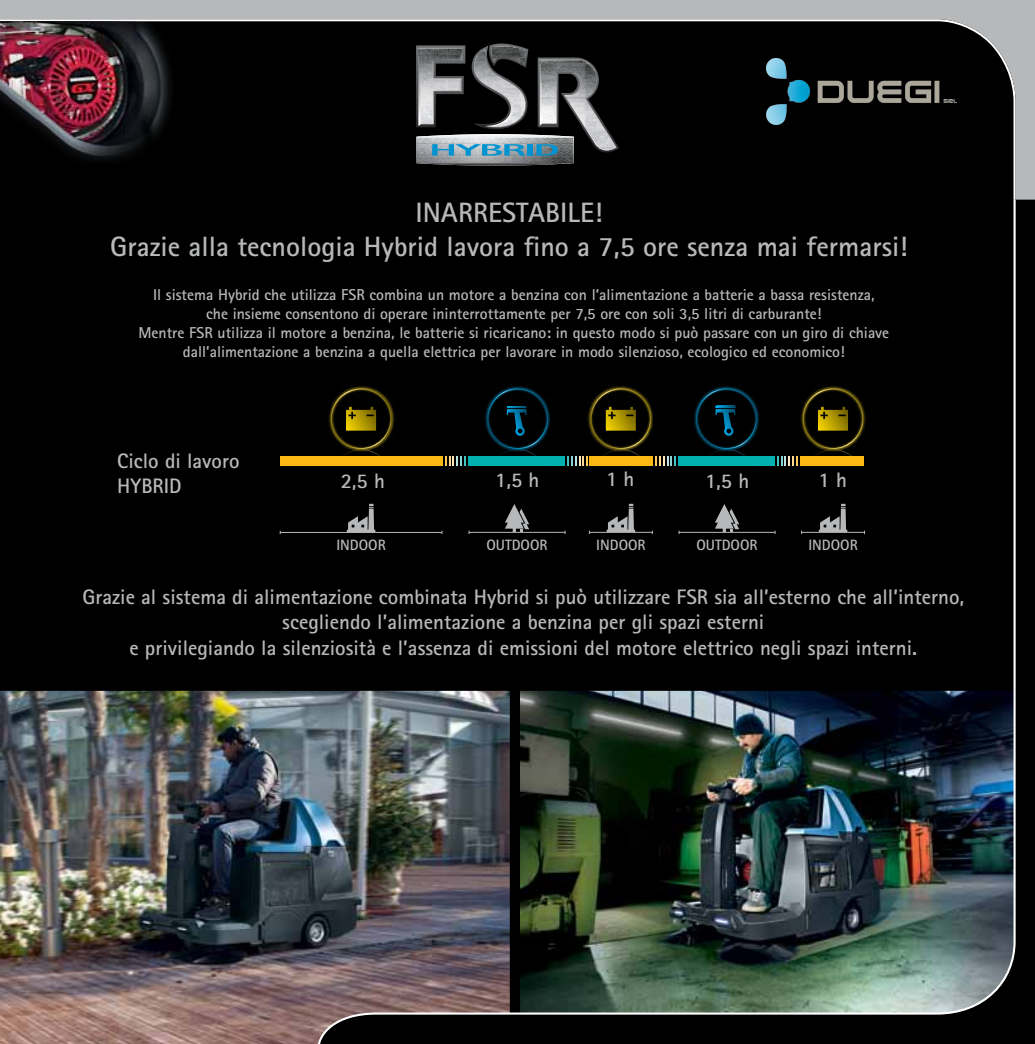
<style>
.page{position:relative;width:1035px;height:1044px;background:#fff}
.page>*{position:absolute;margin:0;border:0;box-sizing:border-box;transform-origin:0 0}
.t1{font:700 28px/33.6px "Rotis Sans Serif";color:#b6b8ba;text-align:center}
.t2{font:700 21px/25.2px "Rotis Sans Serif";color:#b6b8ba;text-align:center}
.t3{font:700 15.75px/18.9px "Rotis Sans Serif";color:#b6b8ba;text-align:center}
.t4{font:700 15.05px "Rotis Sans Serif";color:#b6b8ba}
</style>
<div class="page">
<div style="left:0;top:202px;width:316px;height:488px;background:#000"></div>
<div style="left:280px;top:456px;width:162px;height:9px;background:#fdb913"></div>
<img style="left:0;top:690px;width:316px;height:353px">
<img style="left:316px;top:199px;width:718px;height:844px">
<svg style="left:0;top:0;width:1034px;height:199px;fill:#000"></svg>
<hr style="left:280px;top:532px;width:162px;height:1px;background:#b6b8ba">
<hr style="left:469px;top:531px;width:96px;height:1px;background:#b6b8ba">
<hr style="left:589px;top:531px;width:63px;height:1px;background:#b6b8ba">
<hr style="left:801px;top:531px;width:63px;height:1px;background:#b6b8ba">
<hr style="left:678px;top:531px;width:96px;height:1px;background:#b6b8ba">
<svg style="left:347px;top:503px;width:28px;height:29px"></svg>
<svg style="left:504px;top:503px;width:25px;height:29px"></svg>
<svg style="left:606px;top:503px;width:29px;height:29px"></svg>
<svg style="left:818px;top:503px;width:29px;height:29px"></svg>
<svg style="left:714px;top:503px;width:25px;height:29px"></svg>
<img style="left:766px;top:59px;width:190px;height:66px">
<h1 class="t1" style="left:110px;top:195px;width:798px">INARRESTABILE!<br>Grazie alla tecnologia Hybrid lavora fino a 7,5 ore senza mai fermarsi!</h1>
<p class="t3" style="left:138px;top:285px;width:752px">Il sistema Hybrid che utilizza FSR combina un motore a benzina con l’alimentazione a batterie a bassa resistenza,<br>che insieme consentono di operare ininterrottamente per 7,5 ore con soli 3,5 litri di carburante!<br>Mentre FSR utilizza il motore a benzina, le batterie si ricaricano: in questo modo si può passare con un giro di chiave dall’alimentazione a benzina a quella elettrica per lavorare in modo silenzioso, ecologico ed economico!</p>
<h2 class="t2" style="left:117px;top:448px;width:124px;text-align:left">Ciclo di lavoro<br>HYBRID</h2>
<h2 class="t2" style="left:340px;top:467px;width:46px">2,5 h</h2>
<h2 class="t2" style="left:495px;top:466px;width:46px">1,5 h</h2>
<h2 class="t2" style="left:606px;top:466px;width:30px">1 h</h2>
<h2 class="t2" style="left:704px;top:467px;width:46px">1,5 h</h2>
<h2 class="t2" style="left:818px;top:467px;width:30px">1 h</h2>
<p class="t4" style="left:336px;top:535px;width:51px">INDOOR</p>
<p class="t4" style="left:486px;top:535px;width:62px">OUTDOOR</p>
<p class="t4" style="left:596px;top:535px;width:51px">INDOOR</p>
<p class="t4" style="left:696px;top:535px;width:62px">OUTDOOR</p>
<p class="t4" style="left:808px;top:535px;width:51px">INDOOR</p>
<p class="t2" style="left:82px;top:584px;width:882px">Grazie al sistema di alimentazione combinata Hybrid si può utilizzare FSR sia all’esterno che all’interno, scegliendo l’alimentazione a benzina per gli spazi esterni<br>e privilegiando la silenziosità e l’assenza di emissioni del motore elettrico negli spazi interni.</p>
</div>
